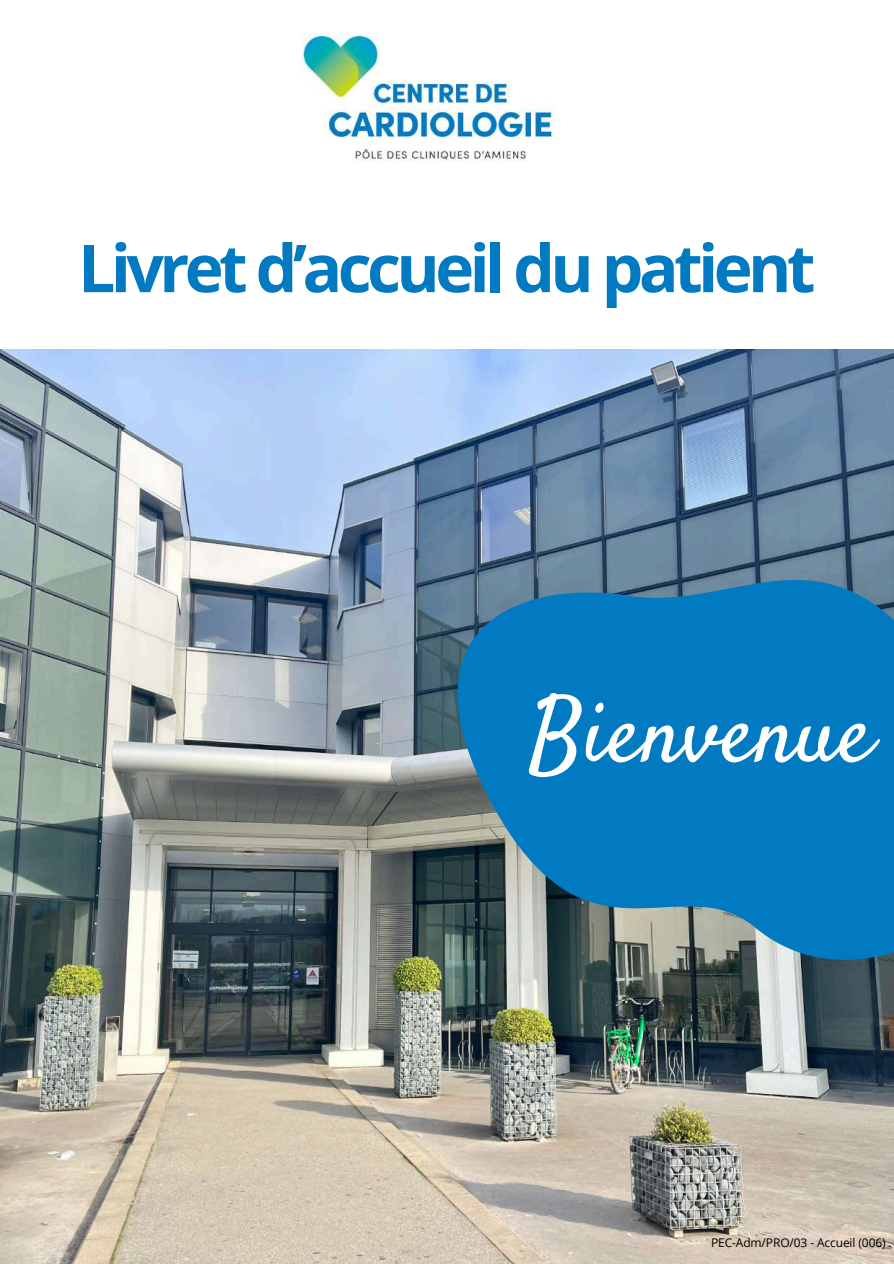
<style>
.page{position:relative;width:894px;height:1264px;background:#fff}
.page>*{position:absolute;margin:0;border:0;box-sizing:border-box;transform-origin:0 0}
.t1{font:90px "Satisfy";color:#fff}
.t2{font:700 66px "Open Sans";letter-spacing:-.07em;color:#027ac1}
.t3{font:12px "Open Sans";letter-spacing:-.01em;color:#000}
</style>
<div class="page">
<img style="left:0;top:350px;width:893px;height:913px">
<img style="left:394px;top:452px;width:499px;height:626px">
<img style="left:301px;top:33px;width:255px;height:129px">
<h2 class="t2" style="left:78px;top:222px;width:738px">Livret d’accueil du patient</h2>
<h1 class="t1" style="left:529px;top:676px;width:345px">Bienvenue</h1>
<p class="t3" style="left:710px;top:1233px;width:176px">PEC-Adm/PRO/03 - Accueil (006)</p>
</div>
